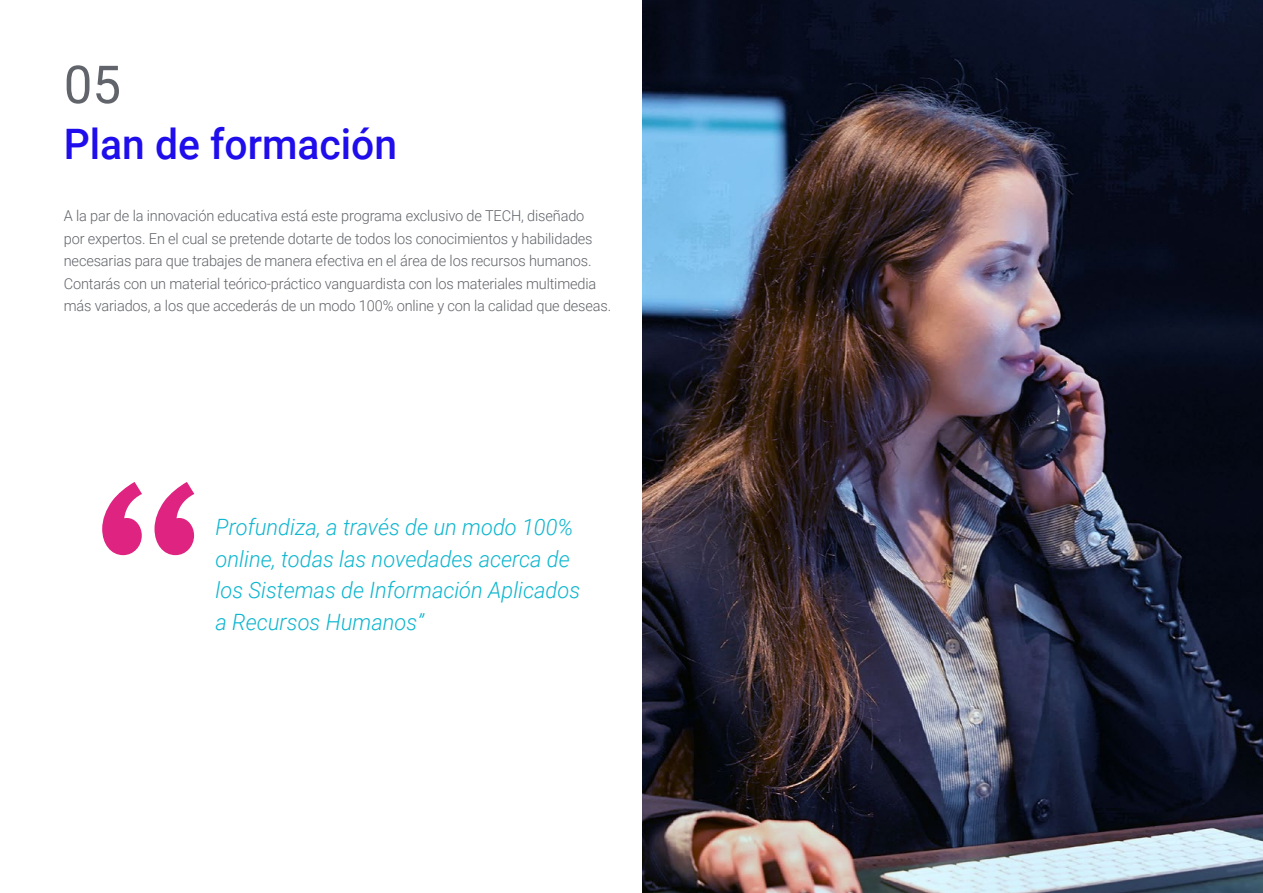
<style>
.page{position:relative;width:1263px;height:893px;background:#fff}
.page>*{position:absolute;margin:0;border:0;box-sizing:border-box;transform-origin:0 0}
.t1{font:52.5px "Roboto";color:#61646a}
.t2{font:500 42px "Roboto";color:#1f0dec}
.t3{font:italic 300 22.5px/31.5px "Roboto";color:#0fb6cf}
.t4{font:300 15px/22.5px "Roboto";letter-spacing:-.01em;color:#61646a}
</style>
<div class="page">
<svg style="left:102px;top:482px;width:92px;height:73px"></svg>
<img style="left:642px;top:0;width:621px;height:893px">
<h1 class="t1" style="left:64px;top:48px;width:59px">05</h1>
<h2 class="t2" style="left:64px;top:115px;width:335px">Plan de formación</h2>
<p class="t4" style="left:64px;top:204px;width:549px">A la par de la innovación educativa está este programa exclusivo de TECH, diseñado<br>por expertos. En el cual se pretende dotarte de todos los conocimientos y habilidades necesarias para que trabajes de manera efectiva en el área de los recursos humanos.<br>Contarás con un material teórico-práctico vanguardista con los materiales multimedia más variados, a los que accederás de un modo 100% online y con la calidad que deseas.</p>
<h3 class="t3" style="left:216px;top:511px;width:366px">Profundiza, a través de un modo 100% online, todas las novedades acerca de los Sistemas de Información Aplicados a Recursos Humanos”</h3>
</div>
